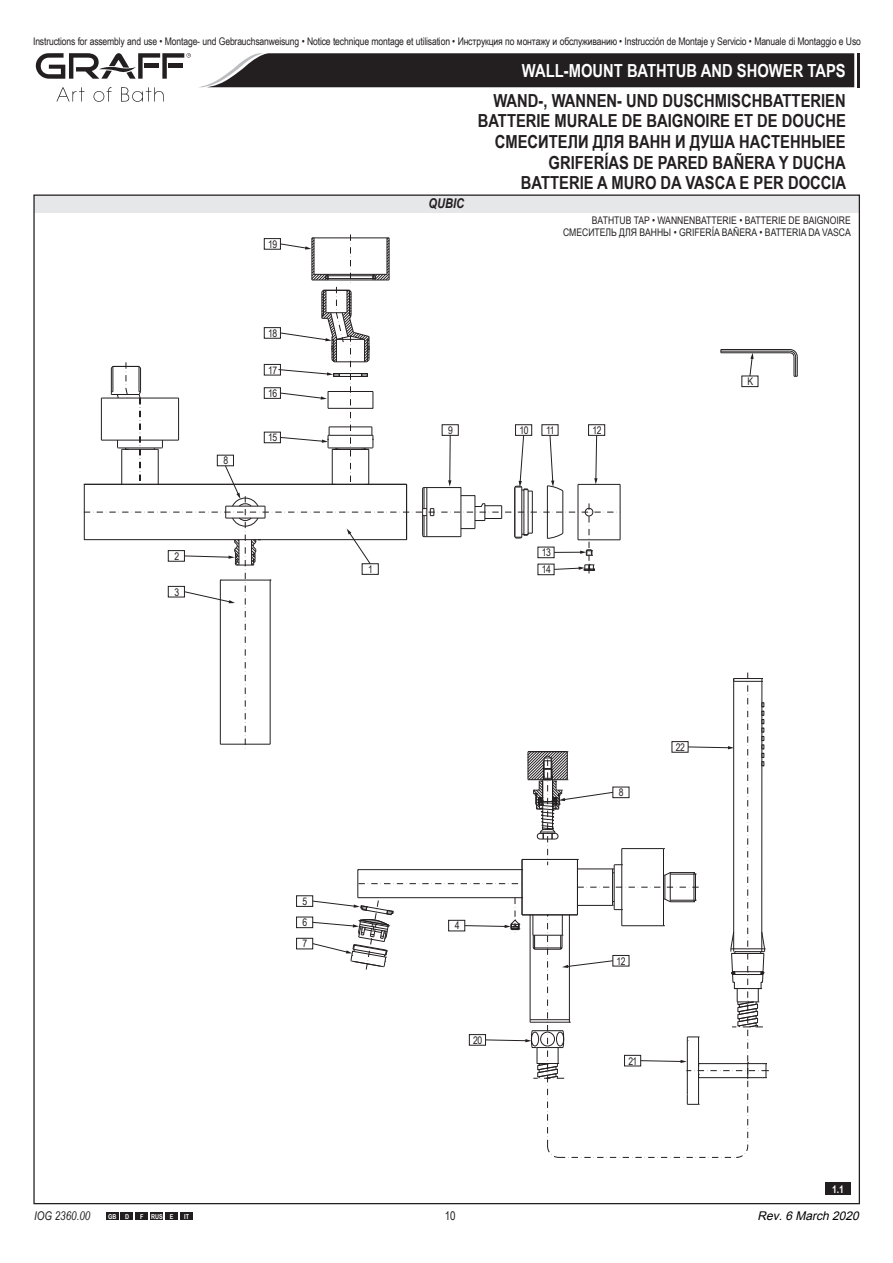
<style>
.page{position:relative;width:893px;height:1263px;background:#fff}
.page>*{position:absolute;margin:0;border:0;box-sizing:border-box;transform-origin:0 0}
.t1{font:700 18px/20.5px "Arial Narrow";color:#231f20;text-align:right}
.t2{font:700 18px "Arial Narrow";color:#fff}
.t3{font:italic 700 13.5px "Arial Narrow";color:#231f20}
.t4{font:italic 12px "Arial";color:#000001}
.t5{font:italic 12px "Arial Narrow";color:#231f20}
.t6{font:12px "Arial Narrow";color:#231f20}
.t7{font:10.5px/11.9px "Arial Narrow";letter-spacing:-.015em;color:#231f20}
.t8{font:700 10.5px "Arial Narrow";color:#fff}
.t9{font:700 6.75px "Arial Narrow";color:#fff}
</style>
<div class="page">
<hr style="left:856px;top:53px;width:3px;height:34px;background:#231f20">
<svg style="left:200px;top:53px;width:654px;height:34px;background:#312d2e"></svg>
<div style="left:106px;top:1213px;width:12px;height:7px;background:#231f20"></div>
<div style="left:121px;top:1213px;width:12px;height:7px;background:#231f20"></div>
<div style="left:135px;top:1213px;width:13px;height:7px;background:#231f20"></div>
<div style="left:150px;top:1213px;width:13px;height:7px;background:#231f20"></div>
<div style="left:165px;top:1213px;width:13px;height:7px;background:#231f20"></div>
<div style="left:180px;top:1213px;width:13px;height:7px;background:#231f20"></div>
<div style="left:34px;top:195px;width:825px;height:17px;background:#e6e7e9"></div>
<div style="left:825px;top:1182px;width:25px;height:13px;background:#231f20"></div>
<div style="left:741px;top:376px;width:17px;height:11px;border:1px solid #231f20"></div>
<svg style="left:749px;top:353px;width:4px;height:23px"></svg>
<hr style="left:720px;top:349px;width:69px;height:1px;background:#231f20">
<hr style="left:720px;top:352px;width:69px;height:1px;background:#231f20">
<hr style="left:720px;top:351px;width:69px;height:1px;background:#231f20">
<svg style="left:789px;top:349px;width:9px;height:28px"></svg>
<svg style="left:547px;top:970px;width:93px;height:188px"></svg>
<div style="left:296px;top:895px;width:17px;height:12px;border:1px solid #231f20"></div>
<div style="left:469px;top:1034px;width:17px;height:12px;border:1px solid #231f20"></div>
<svg style="left:485px;top:1030px;width:79px;height:49px"></svg>
<div style="left:624px;top:1055px;width:17px;height:11px;border:1px solid #231f20"></div>
<div style="left:296px;top:917px;width:17px;height:11px;border:1px solid #231f20"></div>
<div style="left:296px;top:938px;width:17px;height:11px;border:1px solid #231f20"></div>
<svg style="left:365px;top:786px;width:275px;height:184px"></svg>
<hr style="left:577px;top:905px;width:35px;height:1px;background:#231f20">
<hr style="left:577px;top:869px;width:35px;height:1px;background:#231f20">
<hr style="left:621px;top:848px;width:43px;height:1px;background:#231f20">
<hr style="left:621px;top:925px;width:43px;height:1px;background:#231f20">
<svg style="left:612px;top:864px;width:9px;height:47px"></svg>
<hr style="left:621px;top:849px;width:1px;height:77px;background:#231f20">
<hr style="left:358px;top:897px;width:164px;height:1px;background:#231f20">
<hr style="left:358px;top:869px;width:164px;height:1px;background:#231f20">
<svg style="left:640px;top:673px;width:128px;height:485px"></svg>
<svg style="left:532px;top:915px;width:31px;height:35px"></svg>
<hr style="left:522px;top:859px;width:55px;height:1px;background:#231f20">
<hr style="left:521px;top:859px;width:1px;height:56px;background:#231f20">
<hr style="left:577px;top:859px;width:1px;height:56px;background:#231f20">
<hr style="left:522px;top:914px;width:55px;height:1px;background:#231f20">
<hr style="left:530px;top:1022px;width:39px;height:1px;background:#231f20">
<hr style="left:529px;top:915px;width:1px;height:107px;background:#231f20">
<hr style="left:569px;top:915px;width:1px;height:107px;background:#231f20">
<hr style="left:530px;top:1019px;width:39px;height:1px;background:#231f20">
<svg style="left:312px;top:869px;width:82px;height:99px"></svg>
<svg style="left:464px;top:920px;width:56px;height:10px"></svg>
<svg style="left:527px;top:751px;width:86px;height:89px"></svg>
<svg style="left:84px;top:234px;width:536px;height:515px"></svg>
<div style="left:84px;top:484px;width:323px;height:56px;border:1px solid #231f20"></div>
<hr style="left:84px;top:484px;width:322px;height:1px;background:#231f20">
<hr style="left:406px;top:484px;width:1px;height:56px;background:#231f20">
<hr style="left:220px;top:744px;width:50px;height:1px;background:#231f20">
<hr style="left:270px;top:580px;width:1px;height:164px;background:#231f20">
<hr style="left:220px;top:580px;width:1px;height:164px;background:#231f20">
<hr style="left:577px;top:484px;width:1px;height:56px;background:#231f20">
<hr style="left:619px;top:484px;width:1px;height:56px;background:#231f20">
<hr style="left:578px;top:484px;width:42px;height:1px;background:#231f20">
<hr style="left:578px;top:539px;width:42px;height:1px;background:#231f20">
<hr style="left:121px;top:449px;width:1px;height:35px;background:#231f20">
<hr style="left:158px;top:449px;width:1px;height:35px;background:#231f20">
<svg style="left:117px;top:441px;width:46px;height:9px"></svg>
<hr style="left:101px;top:398px;width:77px;height:1px;background:#231f20">
<hr style="left:140px;top:440px;width:38px;height:1px;background:#231f20">
<hr style="left:101px;top:398px;width:1px;height:42px;background:#231f20">
<hr style="left:101px;top:440px;width:39px;height:1px;background:#231f20">
<hr style="left:178px;top:398px;width:1px;height:42px;background:#231f20">
<svg style="left:110px;top:365px;width:32px;height:34px"></svg>
<hr style="left:332px;top:449px;width:1px;height:35px;background:#231f20">
<hr style="left:368px;top:449px;width:1px;height:35px;background:#231f20">
<hr style="left:329px;top:426px;width:43px;height:1px;background:#231f20">
<svg style="left:280px;top:427px;width:94px;height:23px"></svg>
<hr style="left:329px;top:435px;width:43px;height:1px;background:#231f20">
<hr style="left:312px;top:237px;width:77px;height:1px;background:#231f20">
<hr style="left:314px;top:274px;width:73px;height:1px;background:#231f20">
<hr style="left:328px;top:280px;width:45px;height:1px;background:#231f20">
<hr style="left:328px;top:278px;width:45px;height:1px;background:#231f20">
<hr style="left:328px;top:275px;width:45px;height:1px;background:#231f20">
<svg style="left:280px;top:391px;width:94px;height:18px"></svg>
<svg style="left:278px;top:369px;width:90px;height:8px"></svg>
<hr style="left:334px;top:373px;width:33px;height:1px;background:#231f20">
<hr style="left:333px;top:376px;width:34px;height:1px;background:#231f20">
<svg style="left:421px;top:480px;width:81px;height:58px"></svg>
<svg style="left:546px;top:435px;width:18px;height:57px"></svg>
<hr style="left:562px;top:491px;width:1px;height:42px;background:#231f20">
<svg style="left:546px;top:532px;width:18px;height:7px"></svg>
<hr style="left:547px;top:486px;width:1px;height:52px;background:#231f20">
<hr style="left:532px;top:491px;width:1px;height:42px;background:#231f20">
<svg style="left:513px;top:435px;width:19px;height:104px"></svg>
<hr style="left:220px;top:580px;width:50px;height:1px;background:#231f20">
<svg style="left:554px;top:549px;width:39px;height:7px"></svg>
<svg style="left:554px;top:565px;width:41px;height:6px"></svg>
<svg style="left:225px;top:466px;width:40px;height:61px"></svg>
<svg style="left:280px;top:289px;width:90px;height:74px"></svg>
<svg style="left:280px;top:238px;width:48px;height:43px"></svg>
<svg style="left:372px;top:238px;width:17px;height:43px"></svg>
<svg style="left:184px;top:539px;width:77px;height:27px"></svg>
<div style="left:585px;top:508px;width:8px;height:8px;border:1px solid #231f20;border-radius:50%"></div>
<hr style="left:663px;top:849px;width:1px;height:77px;background:#231f20">
<svg style="left:121px;top:87px;width:43px;height:15px"></svg>
<svg style="left:93px;top:87px;width:18px;height:15px"></svg>
<svg style="left:56px;top:87px;width:28px;height:15px"></svg>
<svg style="left:35px;top:53px;width:156px;height:26px"></svg>
<p class="t7" style="left:33px;top:35px;width:829px">Instructions for assembly and use • Montage- und Gebrauchsanweisung • Notice technique montage et utilisation • Инcтрукция по монтажу и обслуживанию • Instrucción de Montaje y Servicio • Manuale di Montaggio e Uso</p>
<h1 class="t2" style="left:522px;top:57px;width:325px">WALL-MOUNT BATHTUB AND SHOWER TAPS</h1>
<p class="t7" style="left:174px;top:550px;width:6px">2</p>
<p class="t7" style="left:174px;top:586px;width:6px">3</p>
<p class="t7" style="left:223px;top:454px;width:6px">8</p>
<p class="t7" style="left:268px;top:238px;width:11px">19</p>
<p class="t7" style="left:268px;top:327px;width:11px">18</p>
<p class="t7" style="left:268px;top:364px;width:11px">17</p>
<p class="t7" style="left:268px;top:387px;width:11px">16</p>
<p class="t7" style="left:268px;top:431px;width:11px">15</p>
<p class="t7" style="left:368px;top:563px;width:6px">1</p>
<p class="t3" style="left:428px;top:194px;width:37px">QUBIC</p>
<h1 class="t1" style="left:477px;top:89px;width:369px">WAND-, WANNEN- UND DUSCHMISCHBATTERIEN<br>BATTERIE MURALE DE BAIGNOIRE ET DE DOUCHE<br>СМЕСИТЕЛИ ДЛЯ ВАНН И ДУША НАСТЕННЫЕE</h1>
<h1 class="t1" style="left:521px;top:172px;width:327px">BATTERIE A MURO DA VASCA E PER DOCCIA</h1>
<h1 class="t1" style="left:548px;top:151px;width:299px">GRIFERÍAS DE PARED BAÑERA Y DUCHA</h1>
<p class="t7" style="left:563px;top:214px;width:289px;text-align:right">BATHTUB TAP • WANNENBATTERIE • BATTERIE DE BAIGNOIRE<br>СМЕСИТЕЛЬ ДЛЯ ВАННЫ • GRIFERÍA BAÑERA • BATTERIA DA VASCA</p>
<p class="t7" style="left:747px;top:375px;width:7px">K</p>
<p class="t7" style="left:448px;top:424px;width:6px">9</p>
<p class="t7" style="left:519px;top:424px;width:11px">10</p>
<p class="t7" style="left:546px;top:424px;width:10px">11</p>
<p class="t7" style="left:592px;top:424px;width:11px">12</p>
<p class="t7" style="left:542px;top:544px;width:11px;line-height:17px">13<br>14</p>
<p class="t7" style="left:302px;top:895px;width:6px">5</p>
<p class="t7" style="left:302px;top:911px;width:6px;line-height:21.3px">6<br>7</p>
<p class="t7" style="left:454px;top:919px;width:6px">4</p>
<p class="t7" style="left:473px;top:1034px;width:11px">20</p>
<p class="t5" style="left:34px;top:1208px;width:58px">IOG 2360 00</p>
<p class="t5" style="left:77px;top:1208px;width:4px">.</p>
<p class="t9" style="left:108px;top:1211px;width:10px">GB</p>
<p class="t9" style="left:125px;top:1211px;width:5px">D</p>
<p class="t9" style="left:140px;top:1211px;width:35px">F RUS E</p>
<p class="t9" style="left:184px;top:1211px;width:6px">IT</p>
<p class="t6" style="left:445px;top:1207px;width:12px">10</p>
<p class="t7" style="left:618px;top:786px;width:6px">8</p>
<p class="t7" style="left:675px;top:741px;width:11px">22</p>
<p class="t7" style="left:616px;top:955px;width:11px">12</p>
<p class="t7" style="left:628px;top:1055px;width:11px">21</p>
<p class="t8" style="left:832px;top:1181px;width:13px">1.1</p>
<p class="t4" style="left:757px;top:1208px;width:106px">Rev.6 March 2020</p>
</div>
